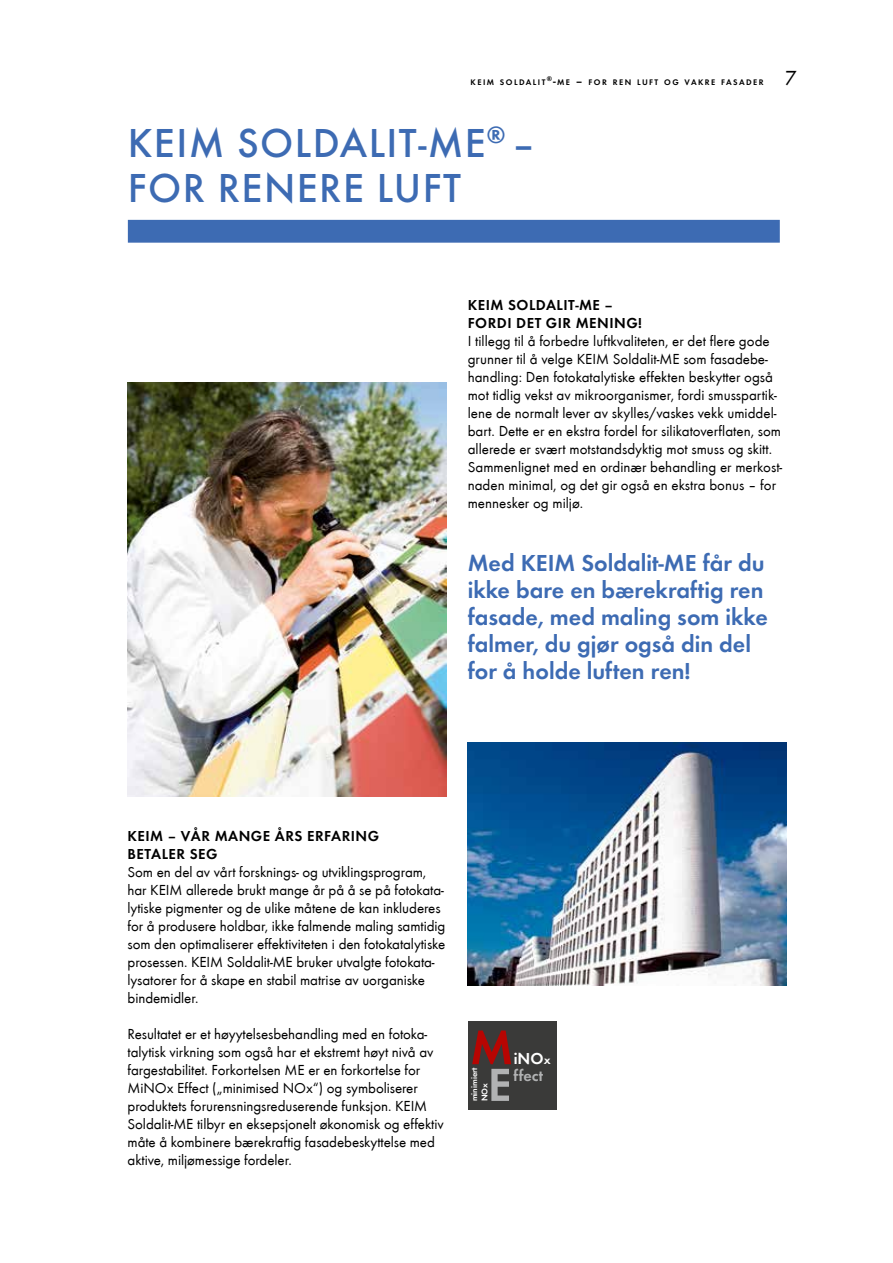
<style>
.page{position:relative;width:893px;height:1263px;background:#fff}
.page>*{position:absolute;margin:0;border:0;box-sizing:border-box;transform-origin:0 0}
.t1{font:500 42px/45px "Futura TOT";letter-spacing:.035em;color:#3d6bb3}
.t2{font:600 24px/27px "Futura TOT";color:#3d6bb3}
.t3{font:21px "Futura T";color:#000}
.t4{font:600 16.5px "Futura T";color:#fff}
.t5{font:600 16.2px "Futura T";letter-spacing:.005em;color:#b1b2b3}
.t6{font:15px/18px "Futura T";letter-spacing:-.005em;color:#000}
.t7{font:600 15px/18px "Futura TOT";letter-spacing:.035em;color:#000}
.t8{font:600 8.55px/10.2px "Futura T";color:#fff}
.t9{font:600 8.4px "Futura TOT";letter-spacing:.17em;color:#000}
.s1{font-size:12px}
.s2{font-size:12.3px}
</style>
<div class="page">
<div style="left:128px;top:220px;width:652px;height:23px;background:#3d6bb3"></div>
<img style="left:468px;top:742px;width:319px;height:243px">
<img style="left:128px;top:382px;width:318px;height:414px">
<div style="left:468px;top:1021px;width:88px;height:89px;background:#3a3a39"></div>
<svg style="left:472px;top:1030px;width:39px;height:71px"></svg>
<p class="t9" style="left:471px;top:77px;width:295px">KEIM SOLDALIT<sup>®</sup><span class="s1">-</span>ME <span class="s1">–</span> FOR REN LUFT OG VAKRE FASADER</p>
<h3 class="t3" style="left:785px;top:66px;width:13px">7</h3>
<h1 class="t1" style="left:128px;top:120px;width:409px">KEIM SOLDALIT-ME<sup>®</sup> –<br>FOR RENERE LUFT</h1>
<p class="t7" style="left:468px;top:296px;width:176px">KEIM SOLDALIT-ME –<br>FORDI DET GIR MENING!</p>
<p class="t6" style="left:468px;top:332px;width:316px">I tillegg til å forbedre luftkvaliteten, er det flere gode grunner til å velge KEIM Soldalit-ME som fasadebe&shy;handling: Den fotokatalytiske effekten beskytter også mot tidlig vekst av mikroorganismer, fordi smusspartik&shy;lene de normalt lever av skylles/vaskes vekk umiddel&shy;bart. Dette er en ekstra fordel for silikatoverflaten, som allerede er svært motstandsdyktig mot smuss og skitt.<br>Sammenlignet med en ordinær behandling er merkost&shy;naden minimal, og det gir også en ekstra bonus – for mennesker og miljø.</p>
<h2 class="t2" style="left:468px;top:549px;width:302px">Med KEIM Soldalit-ME får du ikke bare en bærekraftig ren fasade, med maling som ikke falmer, du gjør også din del for å holde luften ren!</h2>
<p class="t7" style="left:128px;top:827px;width:253px">KEIM – VÅR MANGE ÅRS ERFARING<br>BETALER SEG</p>
<p class="t6" style="left:128px;top:863px;width:319px">Som en del av vårt forsknings- og utviklingsprogram, har KEIM allerede brukt mange år på å se på fotokata&shy;lytiske pigmenter og de ulike måtene de kan inkluderes for å produsere holdbar, ikke falmende maling samtidig som den optimaliserer effektiviteten i den fotokatalytiske prosessen. KEIM Soldalit-ME bruker utvalgte fotokata&shy;lysatorer for å skape en stabil matrise av uorganiske bindemidler.</p>
<p class="t6" style="left:128px;top:1025px;width:318px">Resultatet er et høyytelsesbehandling med en fotoka&shy;talytisk virkning som også har et ekstremt høyt nivå av fargestabilitet. Forkortelsen ME er en forkortelse for MiNOx Effect („minimised NOx“) og symboliserer produktets forurensningsreduserende funksjon. KEIM Soldalit-ME tilbyr en eksepsjonelt økonomisk og effektiv måte å kombinere bærekraftig fasadebeskyttelse med aktive, miljømessige fordeler.</p>
<p class="t4" style="left:514px;top:1049px;width:38px">iNO<span class="s2">x</span></p>
<p class="t8" style="left:469px;top:1101px;width:36px;rotate:-90deg">minimiert<br>NOx</p>
<p class="t5" style="left:513px;top:1066px;width:31px">ffect</p>
</div>
